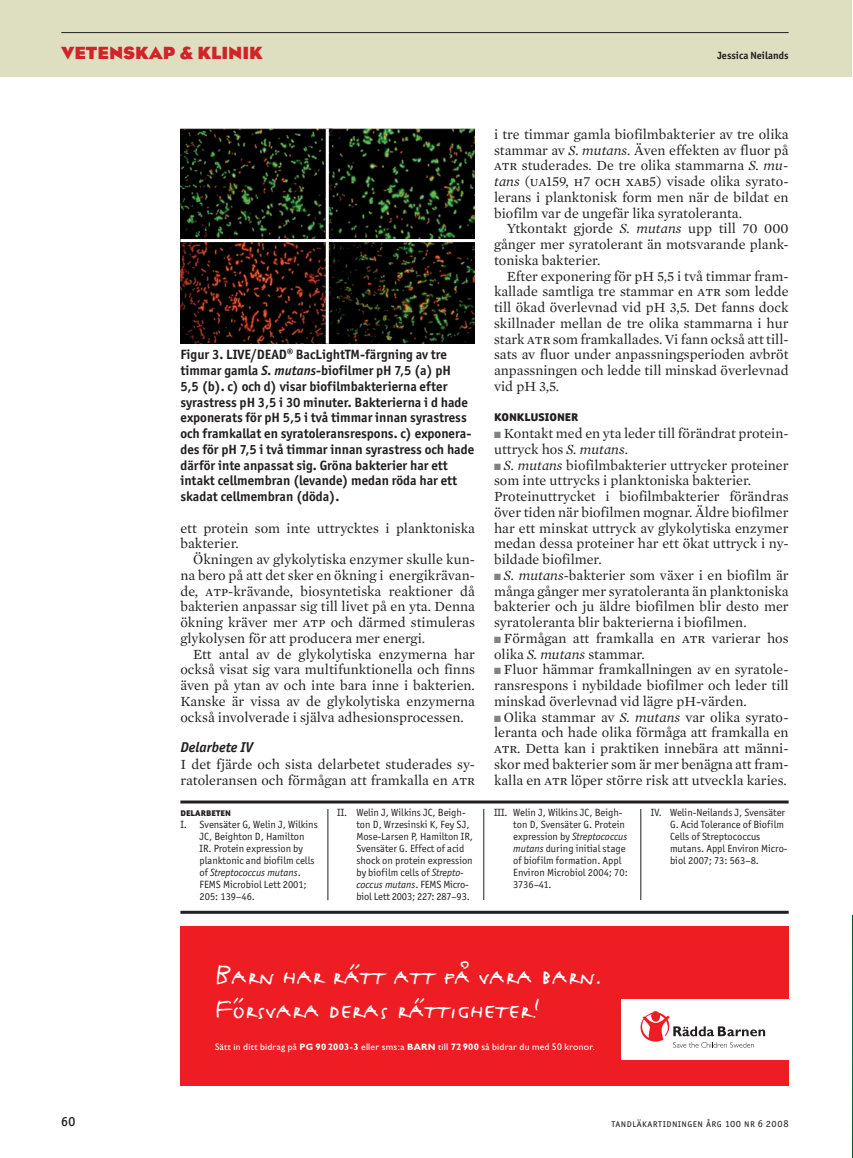
<style>
.page{position:relative;width:853px;height:1158px;background:#fff}
.page>*{position:absolute;margin:0;border:0;box-sizing:border-box;transform-origin:0 0}
.t1{font:34.8px/34.8px "RB Hand Caps";letter-spacing:.01em;color:#fff}
.t2{font:700 18px "Eagle TLTOT";color:#d1232a}
.t3{font:14.25px/15.8px "Mercury TLT Text OT";color:#231f20;text-align:justify}
.t4{font:800 14.25px "Officina Sans ITC Std";color:#231f20}
.t5{font:italic 700 14.25px "Officina Sans ITC Std";color:#231f20}
.t6{font:700 13.5px/15.8px "Officina Sans ITC Std";color:#231f20}
.t7{font:500 13.5px "Officina Sans ITC Std";color:#231f20}
.t8{font:10.5px/12px "Officina Sans ITC Std";color:#231f20}
.t9{font:10.5px "Officina Sans ITC Std";letter-spacing:.04em;color:#231f20}
.t10{font:700 10.5px "Officina Sans ITC Std";color:#231f20}
.t11{font:800 10.5px "Officina Sans ITC Std";color:#231f20}
.t12{font:9.75px "Gill Sans";letter-spacing:.02em;color:#fff}
.s1{font-style:italic}
.s2{color:#808285}
.s3{font-weight:700;font-size:9.15px}
.s4{font-weight:700;font-size:9.45px}
</style>
<div class="page">
<div style="left:0;top:0;width:852px;height:76px;background:#dedfc0"></div>
<hr style="left:61px;top:32px;width:727px;height:1px;background:#231f20">
<img style="left:180px;top:129px;width:295px;height:215px">
<hr style="left:326px;top:129px;width:3px;height:215px;background:#fff">
<hr style="left:180px;top:239px;width:295px;height:3px;background:#fff">
<hr style="left:180px;top:800px;width:608px;height:3px;background:#231f20">
<hr style="left:328px;top:809px;width:1px;height:91px;background:#231f20">
<hr style="left:483px;top:809px;width:1px;height:91px;background:#231f20">
<hr style="left:640px;top:809px;width:1px;height:91px;background:#231f20">
<hr style="left:180px;top:911px;width:608px;height:3px;background:#231f20">
<div style="left:180px;top:926px;width:608px;height:159px;background:#ee1d23"></div>
<div style="left:620px;top:999px;width:168px;height:61px;background:#fff"></div>
<svg style="left:640px;top:1011px;width:125px;height:36px"></svg>
<svg style="left:852px;top:915px;width:1px;height:242px"></svg>
<p class="t2" style="left:61px;top:43px;width:203px">VETENSKAP &amp; KLINIK</p>
<p class="t10" style="left:717px;top:49px;width:73px">Jessica Neilands</p>
<p class="t6" style="left:180px;top:347px;width:295px">Figur 3. LIVE/DEAD® BacLightTM-färgning av tre timmar gamla <span class="s1">S. mutans</span>-biofilmer pH 7,5 (a) pH<br>5,5 (b). c) och d) visar biofilmbakterierna efter syrastress pH 3,5 i 30 minuter. Bakterierna i d hade exponerats för pH 5,5 i två timmar innan syrastress och framkallat en syratoleransrespons. c) exponera&shy;des för pH 7,5 i två timmar innan syrastress och hade därför inte anpassat sig. Gröna bakterier har ett intakt cellmembran (levande) medan röda har ett skadat cellmembran (döda).</p>
<p class="t3" style="left:180px;top:520px;width:296px">ett protein som inte uttrycktes i planktoniska bakterier.</p>
<p class="t3" style="left:180px;top:551px;width:296px;text-indent:13px">Ökningen av glykolytiska enzymer skulle kun&shy;na bero på att det sker en ökning i energikrävan&shy;de, atP-krävande, biosyntetiska reaktioner då bakterien anpassar sig till livet på en yta. Denna ökning kräver mer atP och därmed stimuleras glykolysen för att producera mer energi.</p>
<p class="t3" style="left:180px;top:646px;width:296px;text-indent:13px">Ett antal av de glykolytiska enzymerna har också visat sig vara multifunktionella och finns även på ytan av och inte bara inne i bakterien.<br>Kanske är vissa av de glykolytiska enzymerna också involverade i själva adhesionsprocessen.</p>
<p class="t5" style="left:180px;top:738px;width:74px">Delarbete IV</p>
<p class="t3" style="left:180px;top:756px;width:296px">I det fjärde och sista delarbetet studerades sy&shy;ratoleransen och förmågan att framkalla en atr</p>
<p class="t3" style="left:494px;top:126px;width:296px">i tre timmar gamla biofilmbakterier av tre olika stammar av <span class="s1">S. mutans</span>. Även effekten av fluor på atr studerades. De tre olika stammarna <span class="s1">S. mu&shy;tans</span> (Ua159, H7 OCH XaB5) visade olika syrato&shy;lerans i planktonisk form men när de bildat en biofilm var de ungefär lika syratoleranta.</p>
<p class="t3" style="left:494px;top:221px;width:296px;text-indent:13px">Ytkontakt gjorde <span class="s1">S. mutans</span> upp till 70 000 gånger mer syratolerant än motsvarande plank&shy;toniska bakterier.</p>
<p class="t3" style="left:494px;top:268px;width:296px;text-indent:13px">Efter exponering för pH 5,5 i två timmar fram&shy;kallade samtliga tre stammar en atr som ledde till ökad överlevnad vid pH 3,5. Det fanns dock skillnader mellan de tre olika stammarna i hur stark atr som framkallades. Vi fann också att till&shy;sats av fluor under anpassningsperioden avbröt anpassningen och ledde till minskad överlevnad vid pH 3,5.</p>
<p class="t4" style="left:494px;top:407px;width:86px">konklUsioneR</p>
<p class="t3" style="left:494px;top:426px;width:296px"><span class="s2">■</span> Kontakt med en yta leder till förändrat protein&shy;uttryck hos <span class="s1">S. mutans</span>.</p>
<p class="t3" style="left:494px;top:457px;width:296px;text-align:left"><span class="s2">■</span> <span class="s1">S. mutans</span> biofilmbakterier uttrycker proteiner som inte uttrycks i planktoniska bakterier.<br>Proteinuttrycket i biofilmbakterier förändras över tiden när biofilmen mognar. Äldre biofilmer har ett minskat uttryck av glykolytiska enzymer medan dessa proteiner har ett ökat uttryck i ny&shy;bildade biofilmer.</p>
<p class="t3" style="left:494px;top:567px;width:296px"><span class="s2">■</span> <span class="s1">S. mutans</span>-bakterier som växer i en biofilm är många gånger mer syratoleranta än planktoniska bakterier och ju äldre biofilmen blir desto mer syratoleranta blir bakterierna i biofilmen.</p>
<p class="t3" style="left:494px;top:630px;width:296px"><span class="s2">■</span> Förmågan att framkalla en atr varierar hos olika <span class="s1">S. mutans</span> stammar.</p>
<p class="t3" style="left:494px;top:662px;width:296px"><span class="s2">■</span> Fluor hämmar framkallningen av en syratole&shy;ransrespons i nybildade biofilmer och leder till minskad överlevnad vid lägre pH-värden.</p>
<p class="t3" style="left:494px;top:709px;width:296px"><span class="s2">■</span> Olika stammar av <span class="s1">S. mutans</span> var olika syrato&shy;leranta och hade olika förmåga att framkalla en atr. Detta kan i praktiken innebära att männi&shy;skor med bakterier som är mer benägna att fram&shy;kalla en atr löper större risk att utveckla karies.</p>
<p class="t11" style="left:180px;top:806px;width:52px">delaRBeten</p>
<p class="t8" style="left:199px;top:818px;width:120px;text-indent:-19px">I. Svensäter G, Welin J, Wilkins<br>JC, Beighton D, Hamilton<br>IR. Protein expression by planktonic and biofilm cells of <span class="s1">Streptococcus mutans</span>.<br>FEMS Microbiol Lett 2001;<br>205: 139–46.</p>
<p class="t8" style="left:356px;top:806px;width:118px;text-indent:-19px">II. Welin J, Wilkins JC, Beigh&shy;ton D, Wrzesinski K, Fey SJ,<br>Mose-Larsen P, Hamilton IR,<br>Svensäter G. Effect of acid shock on protein expression by biofilm cells of <span class="s1">Strepto&shy;coccus mutans</span>. FEMS Micro&shy;biol Lett 2003; 227: 287–93.</p>
<p class="t8" style="left:513px;top:806px;width:116px;text-indent:-19px">III. Welin J, Wilkins JC, Beigh&shy;ton D, Svensäter G. Protein expression by <span class="s1">Streptococcus mutans</span> during initial stage of biofilm formation. Appl<br>Environ Microbiol 2004; 70:<br>3736–41.</p>
<p class="t8" style="left:670px;top:806px;width:119px;text-indent:-19px">IV. Welin-Neilands J, Svensäter<br>G. Acid Tolerance of Biofilm<br>Cells of Streptococcus mutans. Appl Environ Micro&shy;biol 2007; 73: 563–8.</p>
<p class="t7" style="left:61px;top:1113px;width:16px">60</p>
<h1 class="t1" style="left:215px;top:956px;width:388px">Barn har rätt att få vara barn.<br>Försvara deras rättigheter!</h1>
<p class="t12" style="left:215px;top:1040px;width:381px">Sätt in ditt bidrag på <span class="s3">PG</span> <span class="s4">90 2003-3</span> eller sms:a <span class="s3">BARN</span> till <span class="s4">72 900</span> så bidrar du med 50 kronor.</p>
<p class="t9" style="left:611px;top:1117px;width:179px">tandläkartidningen årg 100 nr 6 2008</p>
</div>
